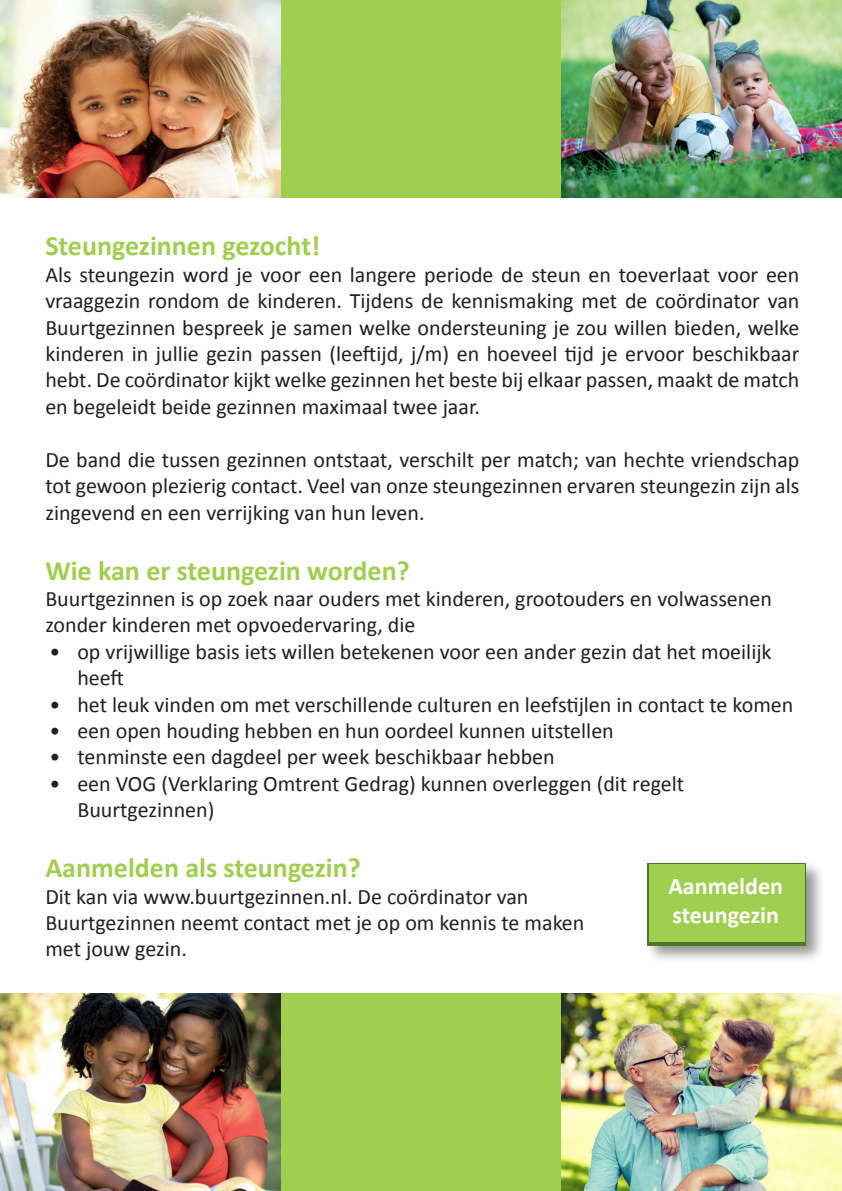
<style>
.page{position:relative;width:842px;height:1191px;background:#fff}
.page>*{position:absolute;margin:0;border:0;box-sizing:border-box;transform-origin:0 0}
.t1{font:700 28px "Calibri";color:#a0ce4e}
.t2{font:700 24px "Calibri";color:#fff}
.t3{font:22px/26.4px "Calibri";color:#231f20}
</style>
<div class="page">
<div style="left:281px;top:993px;width:280px;height:197px;background:#a0ce4e"></div>
<div style="left:0;top:0;width:842px;height:198px;background:#a0ce4e"></div>
<img style="left:561px;top:0;width:281px;height:198px">
<img style="left:0;top:0;width:281px;height:198px">
<img style="left:561px;top:993px;width:281px;height:198px">
<img style="left:0;top:993px;width:281px;height:198px">
<div style="left:645px;top:860px;width:180px;height:104px;background:#231f20;opacity:.49"></div>
<svg style="left:648px;top:863px;width:158px;height:82px"></svg>
<div style="left:649px;top:864px;width:156px;height:77px;background:#a0ce4e"></div>
<p class="t1" style="left:45px;top:229px;width:276px">Steungezinnen gezocht!</p>
<p class="t3" style="left:45px;top:260px;width:756px;text-align:justify">Als steungezin word je voor een langere periode de steun en toeverlaat voor een vraaggezin rondom de kinderen. Tijdens de kennismaking met de coördinator van Buurtgezinnen bespreek je samen welke ondersteuning je zou willen bieden, welke kinderen in jullie gezin passen (leeftijd, j/m) en hoeveel tijd je ervoor beschikbaar hebt. De coördinator kijkt welke gezinnen het beste bij elkaar passen, maakt de match en begeleidt beide gezinnen maximaal twee jaar.</p>
<p class="t3" style="left:45px;top:445px;width:756px;text-align:justify">De band die tussen gezinnen ontstaat, verschilt per match; van hechte vriendschap tot gewoon plezierig contact. Veel van onze steungezinnen ervaren steungezin zijn als zingevend en een verrijking van hun leven.</p>
<p class="t1" style="left:45px;top:553px;width:366px">Wie kan er steungezin worden?</p>
<p class="t3" style="left:45px;top:584px;width:728px">Buurtgezinnen is op zoek naar ouders met kinderen, grootouders en volwassenen zonder kinderen met opvoedervaring, die</p>
<p class="t3" style="left:77px;top:637px;width:696px;text-indent:-28px">• op vrijwillige basis iets willen betekenen voor een ander gezin dat het moeilijk heeft</p>
<p class="t3" style="left:49px;top:690px;width:745px">• het leuk vinden om met verschillende culturen en leefstijlen in contact te komen</p>
<p class="t3" style="left:49px;top:716px;width:566px">• een open houding hebben en hun oordeel kunnen uitstellen</p>
<p class="t3" style="left:49px;top:743px;width:507px">• tenminste een dagdeel per week beschikbaar hebben</p>
<p class="t3" style="left:77px;top:769px;width:608px;text-indent:-28px">• een VOG (Verklaring Omtrent Gedrag) kunnen overleggen (dit regelt<br>Buurtgezinnen)</p>
<p class="t1" style="left:45px;top:850px;width:317px">Aanmelden als steungezin?</p>
<p class="t3" style="left:45px;top:882px;width:485px">Dit kan via www.buurtgezinnen.nl. De coördinator van</p>
<p class="t3" style="left:45px;top:908px;width:541px">Buurtgezinnen neemt contact met je op om kennis te maken</p>
<p class="t3" style="left:45px;top:935px;width:143px">met jouw gezin.</p>
<p class="t2" style="left:668px;top:871px;width:116px">Aanmelden</p>
<p class="t2" style="left:672px;top:899px;width:108px">steungezin</p>
</div>
